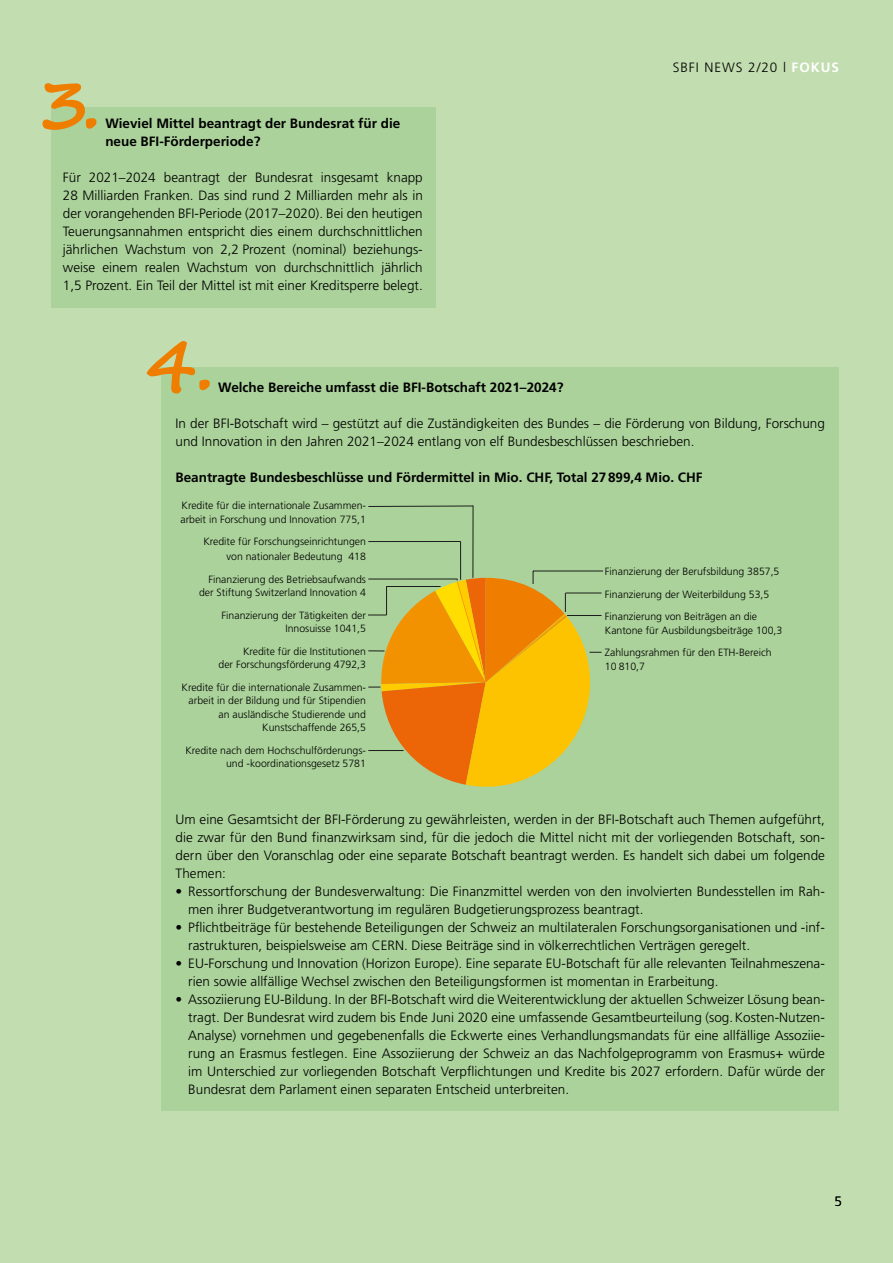
<style>
.page{position:relative;width:893px;height:1263px;background:#c2ddb0}
.page>*{position:absolute;margin:0;border:0;box-sizing:border-box;transform-origin:0 0}
.t1{font:700 72px "Segoe Script";color:#ef7d00}
.t2{font:300 13.5px/18px "Frutiger LT Std";color:#000}
.t3{font:700 13.5px "Frutiger LT Std";color:#000}
.t4{font:300 13.5px "Frutiger LT Std";letter-spacing:.07em;color:#000}
.t5{font:300 10.5px/13.5px "Frutiger LT Std";color:#000;text-align:right}
.s1{font-weight:700;color:#fff}
</style>
<div class="page">
<div style="left:51px;top:107px;width:385px;height:200px;background:#aad29a"></div>
<div style="left:161px;top:368px;width:678px;height:743px;background:#aad29a"></div>
<hr style="left:473px;top:505px;width:1px;height:73px;background:#1d1d1b">
<svg style="left:368px;top:506px;width:105px;height:1px"></svg>
<hr style="left:368px;top:541px;width:93px;height:1px;background:#1d1d1b">
<hr style="left:460px;top:541px;width:1px;height:39px;background:#1d1d1b">
<svg style="left:368px;top:571px;width:235px;height:216px"></svg>
<p class="t1" style="left:38px;top:46px;width:64px">3.</p>
<p class="t3" style="left:105px;top:115px;width:296px">Wieviel Mittel beantragt der Bundesrat für die</p>
<p class="t3" style="left:105px;top:133px;width:157px">neue BFI-Förderperiode?</p>
<p class="t2" style="left:63px;top:169px;width:361px;text-align:justify">Für 2021–2024 beantragt der Bundesrat insgesamt knapp 28 Milliarden Franken. Das sind rund 2 Milliarden mehr als in der vorangehenden BFI-Periode (2017–2020). Bei den heutigen Teuerungsannahmen entspricht dies einem durchschnittlichen jährlichen Wachstum von 2,2 Prozent (nominal) beziehungs&shy;weise einem realen Wachstum von durchschnittlich jährlich 1,5 Prozent. Ein Teil der Mittel ist mit einer Kreditsperre belegt.</p>
<p class="t4" style="left:673px;top:60px;width:168px">SBFI NEWS 2/20 l <span class="s1">FOKUS</span></p>
<p class="t1" style="left:145px;top:307px;width:71px">4.</p>
<p class="t3" style="left:218px;top:379px;width:347px">Welche Bereiche umfasst die BFI-Botschaft 2021–2024?</p>
<p class="t2" style="left:176px;top:414px;width:651px">In der BFI-Botschaft wird – gestützt auf die Zuständigkeiten des Bundes – die Förderung von Bildung, Forschung und Innovation in den Jahren 2021–2024 entlang von elf Bundesbeschlüssen beschrieben.</p>
<p class="t3" style="left:176px;top:469px;width:529px">Beantragte Bundesbeschlüsse und Fördermittel in Mio. CHF, Total 27899,4 Mio. CHF</p>
<p class="t5" style="left:180px;top:499px;width:187px;text-align:left">Kredite für die internationale Zusammen&shy;arbeit in Forschung und Innovation 775,1</p>
<p class="t5" style="left:203px;top:534px;width:164px;line-height:15px">Kredite für Forschungseinrichtungen von nationaler Bedeutung 418</p>
<p class="t5" style="left:605px;top:565px;width:176px">Finanzierung der Berufsbildung 3857,5</p>
<p class="t5" style="left:199px;top:572px;width:168px">Finanzierung des Betriebsaufwands der Stiftung Switzerland Innovation 4</p>
<p class="t5" style="left:605px;top:588px;width:166px">Finanzierung der Weiterbildung 53,5</p>
<p class="t5" style="left:222px;top:608px;width:146px">Finanzierung der Tätigkeiten der</p>
<p class="t5" style="left:605px;top:610px;width:154px">Finanzierung von Beiträgen an die</p>
<p class="t5" style="left:285px;top:622px;width:82px">Innosuisse 1041,5</p>
<p class="t5" style="left:605px;top:624px;width:179px">Kantone für Ausbildungsbeiträge 100,3</p>
<p class="t5" style="left:243px;top:644px;width:124px">Kredite für die Institutionen</p>
<p class="t5" style="left:605px;top:646px;width:168px">Zahlungsrahmen für den ETH-Bereich</p>
<p class="t5" style="left:219px;top:658px;width:149px">der Forschungsförderung 4792,3</p>
<p class="t5" style="left:605px;top:660px;width:42px">10 810,7</p>
<p class="t5" style="left:182px;top:680px;width:186px">Kredite für die internationale Zusammen&shy;arbeit in der Bildung und für Stipendien an ausländische Studierende und Kunstschaffende 265,5</p>
<p class="t5" style="left:185px;top:743px;width:182px">Kredite nach dem Hochschulförderungs&shy;und -koordinationsgesetz 5781</p>
<p class="t2" style="left:176px;top:810px;width:651px;text-align:justify">Um eine Gesamtsicht der BFI-Förderung zu gewährleisten, werden in der BFI-Botschaft auch Themen aufgeführt, die zwar für den Bund finanzwirksam sind, für die jedoch die Mittel nicht mit der vorliegenden Botschaft, son&shy;dern über den Voranschlag oder eine separate Botschaft beantragt werden. Es handelt sich dabei um folgende Themen:</p>
<p class="t2" style="left:188px;top:882px;width:638px;text-indent:-13px">• Ressortforschung der Bundesverwaltung: Die Finanzmittel werden von den involvierten Bundesstellen im Rah&shy;men ihrer Budgetverantwortung im regulären Budgetierungsprozess beantragt.</p>
<p class="t2" style="left:188px;top:918px;width:638px;text-indent:-13px">• Pflichtbeiträge für bestehende Beteiligungen der Schweiz an multilateralen Forschungsorganisationen und -inf&shy;rastrukturen, beispielsweise am CERN. Diese Beiträge sind in völkerrechtlichen Verträgen geregelt.</p>
<p class="t2" style="left:188px;top:954px;width:638px;text-indent:-13px">• EU-Forschung und Innovation (Horizon Europe). Eine separate EU-Botschaft für alle relevanten Teilnahmeszena&shy;rien sowie allfällige Wechsel zwischen den Beteiligungsformen ist momentan in Erarbeitung.</p>
<p class="t2" style="left:188px;top:990px;width:638px;text-align:justify;text-indent:-13px">• Assoziierung EU-Bildung. In der BFI-Botschaft wird die Weiterentwicklung der aktuellen Schweizer Lösung bean&shy;tragt. Der Bundesrat wird zudem bis Ende Juni 2020 eine umfassende Gesamtbeurteilung (sog.Kosten-Nutzen-Analyse) vornehmen und gegebenenfalls die Eckwerte eines Verhandlungsmandats für eine allfällige Assoziie&shy;rung an Erasmus festlegen. Eine Assoziierung der Schweiz an das Nachfolgeprogramm von Erasmus+ würde im Unterschied zur vorliegenden Botschaft Verpflichtungen und Kredite bis 2027 erfordern. Dafür würde der Bundesrat dem Parlament einen separaten Entscheid unterbreiten.</p>
<p class="t2" style="left:834px;top:1193px;width:9px">5</p>
</div>
